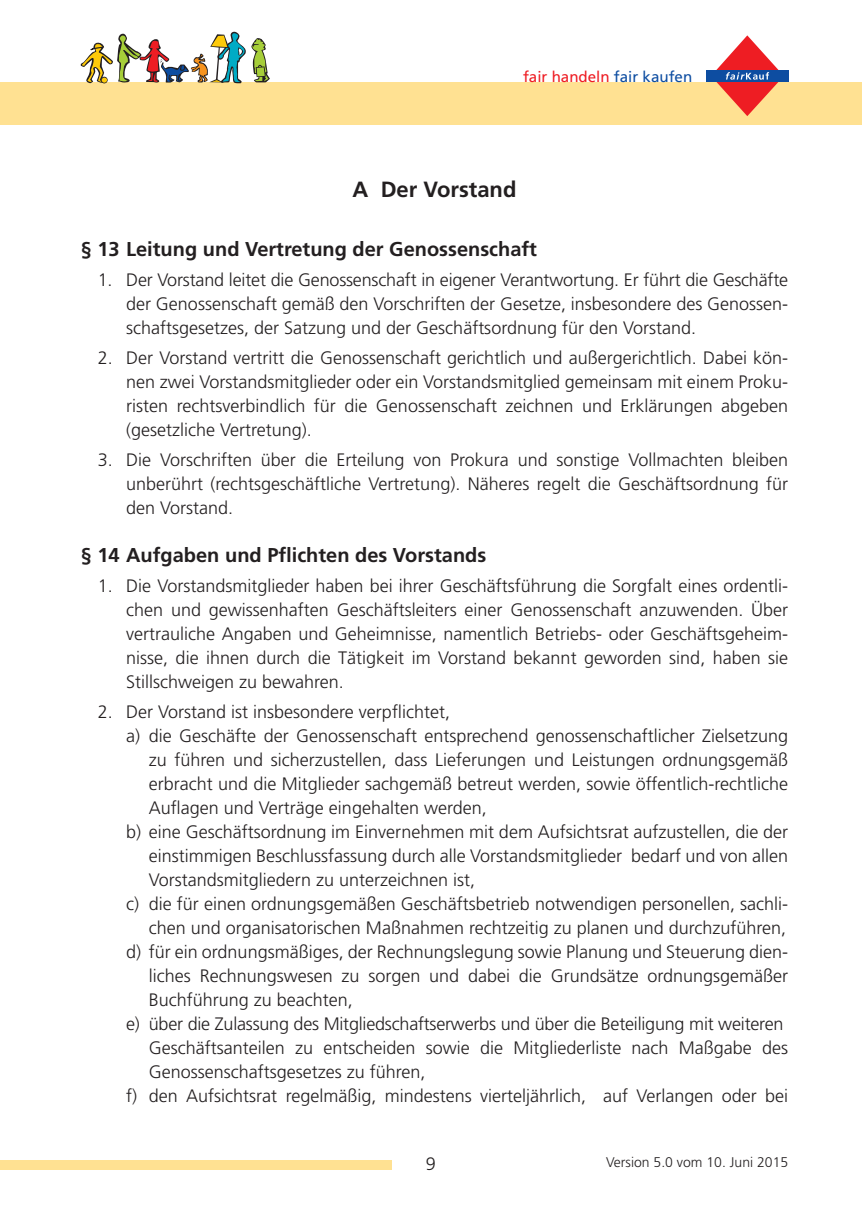
<style>
.page{position:relative;width:862px;height:1214px;background:#fff}
.page>*{position:absolute;margin:0;border:0;box-sizing:border-box;transform-origin:0 0}
.t1{font:700 22px "Frutiger";color:#231f20}
.t2{font:700 20px "Frutiger";color:#231f20}
.t3{font:300 18px/24px "Frutiger";color:#231f20;text-align:justify}
.t4{font:15.2px "Frutiger";color:#ee1d23}
.t5{font:300 14px "Frutiger";color:#231f20}
.s1{color:#0d4da1}
</style>
<div class="page">
<div style="left:0;top:82px;width:862px;height:43px;background:#ffe192"></div>
<div style="left:706px;top:70px;width:82px;height:12px;background:#0d4da1"></div>
<svg style="left:716px;top:35px;width:63px;height:81px"></svg>
<svg style="left:81px;top:32px;width:189px;height:51px"></svg>
<div style="left:0;top:1159px;width:391px;height:10px;background:#ffe192"></div>
<p class="t4" style="left:523px;top:71px;width:171px">fair handeln <span class="s1">fair kaufen</span></p>
<p class="t1" style="left:353px;top:180px;width:165px">A Der Vorstand</p>
<p class="t2" style="left:81px;top:241px;width:458px">§ 13 Leitung und Vertretung der Genossenschaft</p>
<p class="t3" style="left:126px;top:269px;width:663px;text-indent:-28px">1. Der Vorstand leitet die Genossenschaft in eigener Verantwortung. Er führt die Geschäfte der Genossenschaft gemäß den Vorschriften der Gesetze, insbesondere des Genossen&shy;schaftsgesetzes, der Satzung und der Geschäftsordnung für den Vorstand.</p>
<p class="t3" style="left:126px;top:347px;width:663px;text-indent:-28px">2. Der Vorstand vertritt die Genossenschaft gerichtlich und außergerichtlich. Dabei kön&shy;nen zwei Vorstandsmitglieder oder ein Vorstandsmitglied gemeinsam mit einem Proku&shy;risten rechtsverbindlich für die Genossenschaft zeichnen und Erklärungen abgeben (gesetzliche Vertretung).</p>
<p class="t3" style="left:126px;top:449px;width:663px;text-indent:-28px">3. Die Vorschriften über die Erteilung von Prokura und sonstige Vollmachten bleiben unberührt (rechtsgeschäftliche Vertretung). Näheres regelt die Geschäftsordnung für den Vorstand.</p>
<p class="t2" style="left:81px;top:547px;width:407px">§ 14 Aufgaben und Pflichten des Vorstands</p>
<p class="t3" style="left:126px;top:574px;width:663px;text-indent:-28px">1. Die Vorstandsmitglieder haben bei ihrer Geschäftsführung die Sorgfalt eines ordentli&shy;chen und gewissenhaften Geschäftsleiters einer Genossenschaft anzuwenden. Über vertrauliche Angaben und Geheimnisse, namentlich Betriebs- oder Geschäftsgeheim&shy;nisse, die ihnen durch die Tätigkeit im Vorstand bekannt geworden sind, haben sie Stillschweigen zu bewahren.</p>
<p class="t3" style="left:98px;top:700px;width:354px">2. Der Vorstand ist insbesondere verpflichtet,</p>
<p class="t3" style="left:126px;top:724px;width:663px">a) die Geschäfte der Genossenschaft entsprechend genossenschaftlicher Zielsetzung</p>
<p class="t3" style="left:149px;top:748px;width:641px">zu führen und sicherzustellen, dass Lieferungen und Leistungen ordnungsgemäß</p>
<p class="t3" style="left:149px;top:772px;width:641px">erbracht und die Mitglieder sachgemäß betreut werden, sowie öffentlich-rechtliche</p>
<p class="t3" style="left:149px;top:796px;width:339px">Auflagen und Verträge eingehalten werden,</p>
<p class="t3" style="left:126px;top:820px;width:663px">b) eine Geschäftsordnung im Einvernehmen mit dem Aufsichtsrat aufzustellen, die der</p>
<p class="t3" style="left:149px;top:844px;width:641px">einstimmigen Beschlussfassung durch alle Vorstandsmitglieder bedarf und von allen</p>
<p class="t3" style="left:149px;top:868px;width:328px">Vorstandsmitgliedern zu unterzeichnen ist,</p>
<p class="t3" style="left:126px;top:892px;width:663px">c) die für einen ordnungsgemäßen Geschäftsbetrieb notwendigen personellen, sachli-</p>
<p class="t3" style="left:149px;top:916px;width:639px">chen und organisatorischen Maßnahmen rechtzeitig zu planen und durchzuführen,</p>
<p class="t3" style="left:126px;top:940px;width:663px">d) für ein ordnungsmäßiges, der Rechnungslegung sowie Planung und Steuerung dien-</p>
<p class="t3" style="left:149px;top:964px;width:641px">liches Rechnungswesen zu sorgen und dabei die Grundsätze ordnungsgemäßer</p>
<p class="t3" style="left:149px;top:988px;width:206px">Buchführung zu beachten,</p>
<p class="t3" style="left:126px;top:1012px;width:659px">e) über die Zulassung des Mitgliedschaftserwerbs und über die Beteiligung mit weiteren</p>
<p class="t3" style="left:149px;top:1036px;width:641px">Geschäftsanteilen zu entscheiden sowie die Mitgliederliste nach Maßgabe des</p>
<p class="t3" style="left:149px;top:1060px;width:278px">Genossenschaftsgesetzes zu führen,</p>
<p class="t3" style="left:126px;top:1084px;width:663px">f) den Aufsichtsrat regelmäßig, mindestens vierteljährlich, auf Verlangen oder bei</p>
<p class="t3" style="left:426px;top:1152px;width:12px">9</p>
<p class="t5" style="left:606px;top:1156px;width:184px">Version 5.0 vom 10. Juni 2015</p>
</div>
